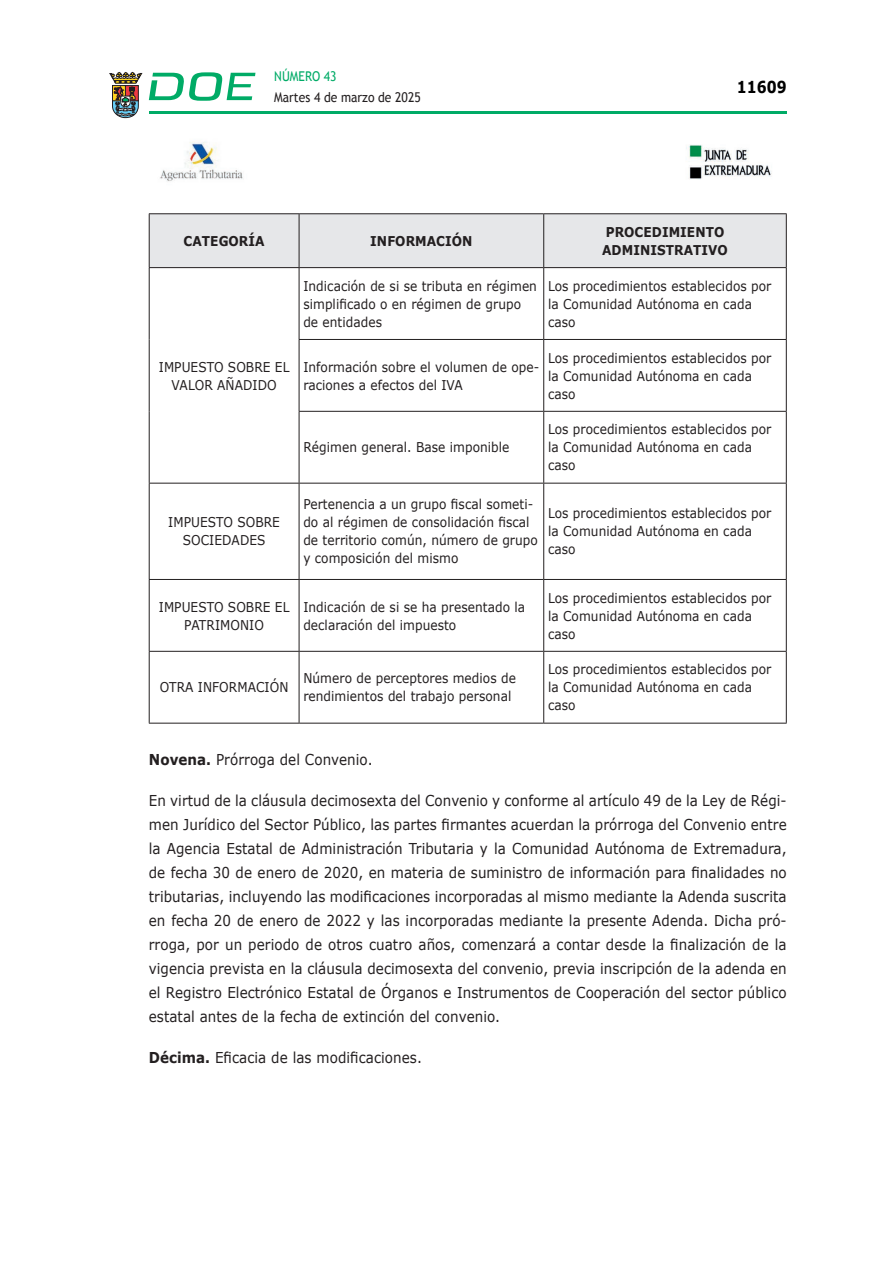
<style>
.page{position:relative;width:893px;height:1263px;background:#fff}
.page>*{position:absolute;margin:0;border:0;box-sizing:border-box;transform-origin:0 0}
.t1{font:700 16.5px "Verdana";color:#000;scale:.85 1}
.CUERPO_DE_TEXTO{font:15px/24px "Verdana";letter-spacing:.005em;color:#231f20;text-align:justify;scale:.9 1}
.CUERPO_DE_TEXTO_TABL{font:13.5px/18px "Verdana";letter-spacing:.005em;color:#231f20;scale:.9 1}
.TABLATITULO{font:700 13.5px/18px "Verdana";letter-spacing:.005em;color:#231f20;scale:.9 1}
.t2{font:13.5px "Trebuchet MS";color:#231f20;scale:.9 1}
.t3{font:13.5px "Trebuchet MS";color:#00ab67;scale:.9 1}
.s1{font-weight:700}
</style>
<div class="page">
<hr style="left:149px;top:111px;width:638px;height:3px;background:#00ab66">
<svg style="left:109px;top:72px;width:33px;height:46px"></svg>
<svg style="left:149px;top:72px;width:106px;height:29px"></svg>
<div style="left:150px;top:214px;width:636px;height:53px;background:#e6e7e9"></div>
<hr style="left:149px;top:213px;width:150px;height:1px;background:#231f20">
<hr style="left:149px;top:214px;width:1px;height:53px;background:#231f20">
<hr style="left:299px;top:213px;width:245px;height:1px;background:#231f20">
<hr style="left:299px;top:214px;width:1px;height:53px;background:#231f20">
<hr style="left:544px;top:213px;width:243px;height:1px;background:#231f20">
<hr style="left:543px;top:214px;width:1px;height:53px;background:#231f20">
<hr style="left:786px;top:214px;width:1px;height:53px;background:#231f20">
<hr style="left:149px;top:267px;width:150px;height:1px;background:#231f20">
<hr style="left:149px;top:268px;width:1px;height:71px;background:#231f20">
<hr style="left:299px;top:267px;width:245px;height:1px;background:#231f20">
<hr style="left:299px;top:268px;width:1px;height:71px;background:#231f20">
<hr style="left:544px;top:267px;width:243px;height:1px;background:#231f20">
<hr style="left:543px;top:268px;width:1px;height:71px;background:#231f20">
<hr style="left:786px;top:268px;width:1px;height:71px;background:#231f20">
<hr style="left:149px;top:339px;width:1px;height:72px;background:#231f20">
<hr style="left:299px;top:339px;width:245px;height:1px;background:#231f20">
<hr style="left:299px;top:340px;width:1px;height:71px;background:#231f20">
<hr style="left:544px;top:339px;width:243px;height:1px;background:#231f20">
<hr style="left:543px;top:340px;width:1px;height:71px;background:#231f20">
<hr style="left:786px;top:340px;width:1px;height:71px;background:#231f20">
<hr style="left:149px;top:411px;width:1px;height:72px;background:#231f20">
<hr style="left:299px;top:411px;width:245px;height:1px;background:#231f20">
<hr style="left:299px;top:412px;width:1px;height:71px;background:#231f20">
<hr style="left:544px;top:411px;width:243px;height:1px;background:#231f20">
<hr style="left:543px;top:412px;width:1px;height:71px;background:#231f20">
<hr style="left:786px;top:412px;width:1px;height:71px;background:#231f20">
<hr style="left:149px;top:483px;width:150px;height:1px;background:#231f20">
<hr style="left:149px;top:483px;width:1px;height:96px;background:#231f20">
<hr style="left:299px;top:483px;width:245px;height:1px;background:#231f20">
<hr style="left:299px;top:483px;width:1px;height:96px;background:#231f20">
<hr style="left:544px;top:483px;width:243px;height:1px;background:#231f20">
<hr style="left:543px;top:483px;width:1px;height:96px;background:#231f20">
<hr style="left:786px;top:483px;width:1px;height:96px;background:#231f20">
<hr style="left:149px;top:579px;width:150px;height:1px;background:#231f20">
<hr style="left:149px;top:580px;width:1px;height:71px;background:#231f20">
<hr style="left:299px;top:579px;width:245px;height:1px;background:#231f20">
<hr style="left:299px;top:580px;width:1px;height:71px;background:#231f20">
<hr style="left:544px;top:579px;width:243px;height:1px;background:#231f20">
<hr style="left:543px;top:580px;width:1px;height:71px;background:#231f20">
<hr style="left:786px;top:580px;width:1px;height:71px;background:#231f20">
<hr style="left:149px;top:651px;width:150px;height:1px;background:#231f20">
<hr style="left:149px;top:652px;width:1px;height:71px;background:#231f20">
<hr style="left:299px;top:651px;width:245px;height:1px;background:#231f20">
<hr style="left:299px;top:652px;width:1px;height:71px;background:#231f20">
<hr style="left:544px;top:651px;width:243px;height:1px;background:#231f20">
<hr style="left:543px;top:652px;width:1px;height:71px;background:#231f20">
<hr style="left:786px;top:652px;width:1px;height:71px;background:#231f20">
<hr style="left:149px;top:723px;width:150px;height:1px;background:#231f20">
<hr style="left:299px;top:723px;width:245px;height:1px;background:#231f20">
<hr style="left:544px;top:723px;width:243px;height:1px;background:#231f20">
<img style="left:160px;top:141px;width:612px;height:40px">
<p class="t3" style="left:274px;top:68px;width:71px">NÚMERO 43</p>
<p class="t2" style="left:274px;top:89px;width:164px">Martes 4 de marzo de 2025</p>
<p class="t1" style="left:737px;top:76px;width:60px">11609</p>
<p class="TABLATITULO" style="left:184px;top:232px;width:92px">CATEGORÍA</p>
<p class="TABLATITULO" style="left:370px;top:232px;width:115px">INFORMACIÓN</p>
<p class="TABLATITULO" style="left:602px;top:223px;width:141px">PROCEDIMIENTO<br>ADMINISTRATIVO</p>
<p class="CUERPO_DE_TEXTO_TABL" style="left:159px;top:358px;width:147px;text-align:center">IMPUESTO SOBRE EL<br>VALOR AÑADIDO</p>
<p class="CUERPO_DE_TEXTO_TABL" style="left:168px;top:514px;width:126px;text-align:center">IMPUESTO SOBRE<br>SOCIEDADES</p>
<p class="CUERPO_DE_TEXTO_TABL" style="left:303px;top:277px;width:261px">Indicación de si se tributa en régimen simplificado o en régimen de grupo de entidades</p>
<p class="CUERPO_DE_TEXTO_TABL" style="left:548px;top:277px;width:250px">Los procedimientos establecidos por la Comunidad Autónoma en cada caso</p>
<p class="CUERPO_DE_TEXTO_TABL" style="left:303px;top:358px;width:264px">Información sobre el volumen de ope&shy;raciones a efectos del IVA</p>
<p class="CUERPO_DE_TEXTO_TABL" style="left:548px;top:349px;width:250px">Los procedimientos establecidos por la Comunidad Autónoma en cada caso</p>
<p class="CUERPO_DE_TEXTO_TABL" style="left:303px;top:439px;width:231px">Régimen general. Base imponible</p>
<p class="CUERPO_DE_TEXTO_TABL" style="left:548px;top:421px;width:250px">Los procedimientos establecidos por la Comunidad Autónoma en cada caso</p>
<p class="CUERPO_DE_TEXTO_TABL" style="left:303px;top:496px;width:262px">Pertenencia a un grupo fiscal someti&shy;do al régimen de consolidación fiscal de territorio común, número de grupo y composición del mismo</p>
<p class="CUERPO_DE_TEXTO_TABL" style="left:548px;top:505px;width:250px">Los procedimientos establecidos por la Comunidad Autónoma en cada caso</p>
<p class="CUERPO_DE_TEXTO_TABL" style="left:159px;top:598px;width:147px;text-align:center">IMPUESTO SOBRE EL<br>PATRIMONIO</p>
<p class="CUERPO_DE_TEXTO_TABL" style="left:303px;top:598px;width:248px">Indicación de si se ha presentado la declaración del impuesto</p>
<p class="CUERPO_DE_TEXTO_TABL" style="left:548px;top:589px;width:250px">Los procedimientos establecidos por la Comunidad Autónoma en cada caso</p>
<p class="CUERPO_DE_TEXTO_TABL" style="left:160px;top:679px;width:144px">OTRA INFORMACIÓN</p>
<p class="CUERPO_DE_TEXTO_TABL" style="left:303px;top:670px;width:238px">Número de perceptores medios de rendimientos del trabajo personal</p>
<p class="CUERPO_DE_TEXTO_TABL" style="left:548px;top:661px;width:250px">Los procedimientos establecidos por la Comunidad Autónoma en cada caso</p>
<p class="CUERPO_DE_TEXTO" style="left:149px;top:747px;width:250px"><span class="s1">Novena.</span> Prórroga del Convenio.</p>
<p class="CUERPO_DE_TEXTO" style="left:149px;top:788px;width:710px">En virtud de la cláusula decimosexta del Convenio y conforme al artículo 49 de la Ley de Régi&shy;men Jurídico del Sector Público, las partes firmantes acuerdan la prórroga del Convenio entre la Agencia Estatal de Administración Tributaria y la Comunidad Autónoma de Extremadura, de fecha 30 de enero de 2020, en materia de suministro de información para finalidades no tributarias, incluyendo las modificaciones incorporadas al mismo mediante la Adenda suscrita en fecha 20 de enero de 2022 y las incorporadas mediante la presente Adenda. Dicha pró&shy;rroga, por un periodo de otros cuatro años, comenzará a contar desde la finalización de la vigencia prevista en la cláusula decimosexta del convenio, previa inscripción de la adenda en el Registro Electrónico Estatal de Órganos e Instrumentos de Cooperación del sector público estatal antes de la fecha de extinción del convenio.</p>
<p class="CUERPO_DE_TEXTO" style="left:149px;top:1045px;width:305px"><span class="s1">Décima.</span> Eficacia de las modificaciones.</p>
</div>
